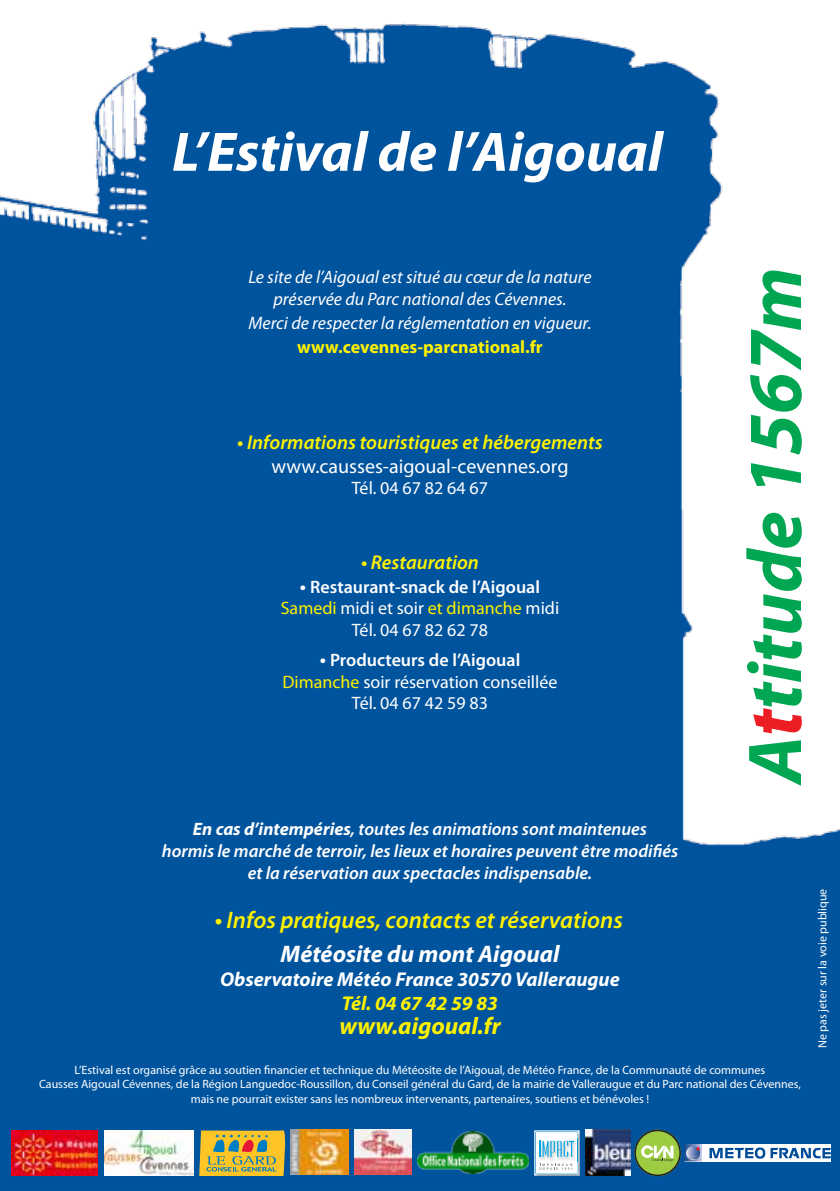
<style>
.page{position:relative;width:840px;height:1191px;background:#fff}
.page>*{position:absolute;margin:0;border:0;box-sizing:border-box;transform-origin:0 0}
.t1{font:italic 700 76.8px "Myriad Pro";color:#00a651}
.t2{font:italic 700 56px "Myriad Pro";color:#fff}
.t3{font:italic 600 24px "Myriad Pro";color:#fff200}
.t4{font:italic 700 24px "Myriad Pro";color:#fff}
.t5{font:italic 700 24px "Myriad Pro";color:#fff200}
.t6{font:italic 600 20px "Myriad Pro";color:#fff200}
.t7{font:italic 700 20px "Myriad Pro";color:#fff}
.t8{font:20px "Myriad Pro";color:#fff}
.t9{font:italic 700 20px "Myriad Pro";color:#fff200}
.t10{font:18px/21.6px "Myriad Pro";color:#fff;text-align:center}
.t11{font:italic 600 18px/21.6px "Myriad Pro";color:#fff;text-align:center}
.t12{font:italic 18px/21.6px "Myriad Pro";color:#fff;text-align:center}
.t13{font:700 18px "Myriad Pro";color:#fff200}
.t14{font:12px/14.4px "Myriad Pro";color:#fff;text-align:center}
.s1{font-weight:600;font-size:20px}
.s2{font-weight:600}
.s3{color:#fff200}
.s4{font-weight:700}
.s5{color:#ed1d24}
</style>
<div class="page">
<img style="left:0;top:23px;width:839px;height:1168px">
<img style="left:354px;top:1129px;width:57px;height:45px">
<img style="left:291px;top:1129px;width:57px;height:45px">
<img style="left:417px;top:1131px;width:111px;height:42px">
<img style="left:585px;top:1130px;width:45px;height:45px">
<img style="left:104px;top:1130px;width:89px;height:45px">
<img style="left:534px;top:1130px;width:45px;height:45px">
<svg style="left:535px;top:1131px;width:43px;height:42px"></svg>
<svg style="left:634px;top:1129px;width:46px;height:47px;background:#79a566"></svg>
<hr style="left:12px;top:1176px;width:581px;height:2px;background:#00529c">
<img style="left:12px;top:1130px;width:85px;height:45px">
<svg style="left:199px;top:1130px;width:86px;height:45px;background:#c9af44"></svg>
<svg style="left:701px;top:1144px;width:129px;height:17px"></svg>
<svg style="left:709px;top:1147px;width:55px;height:11px"></svg>
<svg style="left:770px;top:1147px;width:60px;height:11px"></svg>
<img style="left:684px;top:1144px;width:17px;height:17px">
<img style="left:685px;top:1146px;width:14px;height:14px;border-radius:7px">
<svg style="left:695px;top:1146px;width:5px;height:4px"></svg>
<h2 class="t2" style="left:172px;top:115px;width:491px">L’Estival de l’Aigoual</h2>
<h3 class="t12" style="left:248px;top:266px;width:344px">Le site de l’Aigoual est situé au cœur de la nature préservée du Parc national des Cévennes.</h3>
<h3 class="t12" style="left:248px;top:311px;width:344px">Merci de respecter la réglementation en vigueur.</h3>
<h3 class="t13" style="left:297px;top:335px;width:247px">www.cevennes-parcnational.fr</h3>
<h3 class="t6" style="left:237px;top:429px;width:366px">• Informations touristiques et hébergements</h3>
<h3 class="t8" style="left:271px;top:454px;width:298px">www.causses-aigoual-cevennes.org</h3>
<h3 class="t10" style="left:352px;top:477px;width:137px">Tél. 04 67 82 64 67</h3>
<h3 class="t6" style="left:361px;top:549px;width:119px">• Restauration</h3>
<h3 class="t10" style="left:280px;top:575px;width:280px"><span class="s1">•</span> <span class="s2">Restaurant-snack de l’Aigoual<br></span><span class="s3">Samedi</span> midi et soir <span class="s3">et dimanche</span> midi<br>Tél. 04 67 82 62 78</h3>
<h3 class="t10" style="left:282px;top:649px;width:276px"><span class="s1">•</span> <span class="s2">Producteurs de l’Aigoual<br></span><span class="s3">Dimanche</span> soir réservation conseillée<br>Tél. 04 67 42 59 83</h3>
<h3 class="t11" style="left:162px;top:818px;width:517px"><span class="s4">En cas d’intempéries</span>, toutes les animations sont maintenues<br>hormis le marché de terroir, les lieux et horaires peuvent être modifiés et la réservation aux spectacles indispensable.</h3>
<h3 class="t3" style="left:215px;top:904px;width:409px">• Infos pratiques, contacts et réservations</h3>
<h3 class="t4" style="left:280px;top:938px;width:280px">Météosite du mont Aigoual</h3>
<h3 class="t7" style="left:220px;top:966px;width:401px">Observatoire Météo France 30570 Valleraugue</h3>
<h3 class="t9" style="left:342px;top:990px;width:157px">Tél. 04 67 42 59 83</h3>
<h3 class="t5" style="left:339px;top:1010px;width:162px">www.aigoual.fr</h3>
<h1 class="t1" style="left:724px;top:783px;width:518px;rotate:-90deg">A<span class="s5">t</span>titude 1567m</h1>
<p class="t14" style="left:39px;top:1062px;width:763px">L’Estival est organisé grâce au soutien financier et technique du Météosite de l’Aigoual, de Météo France, de la Communauté de communes<br>Causses Aigoual Cévennes, de la Région Languedoc-Roussillon, du Conseil général du Gard, de la mairie de Valleraugue et du Parc national des Cévennes, mais ne pourrait exister sans les nombreux intervenants, partenaires, soutiens et bénévoles !</p>
<p class="t14" style="left:814px;top:1048px;width:161px;rotate:-90deg">Ne pas jeter sur la voie publique</p>
</div>
